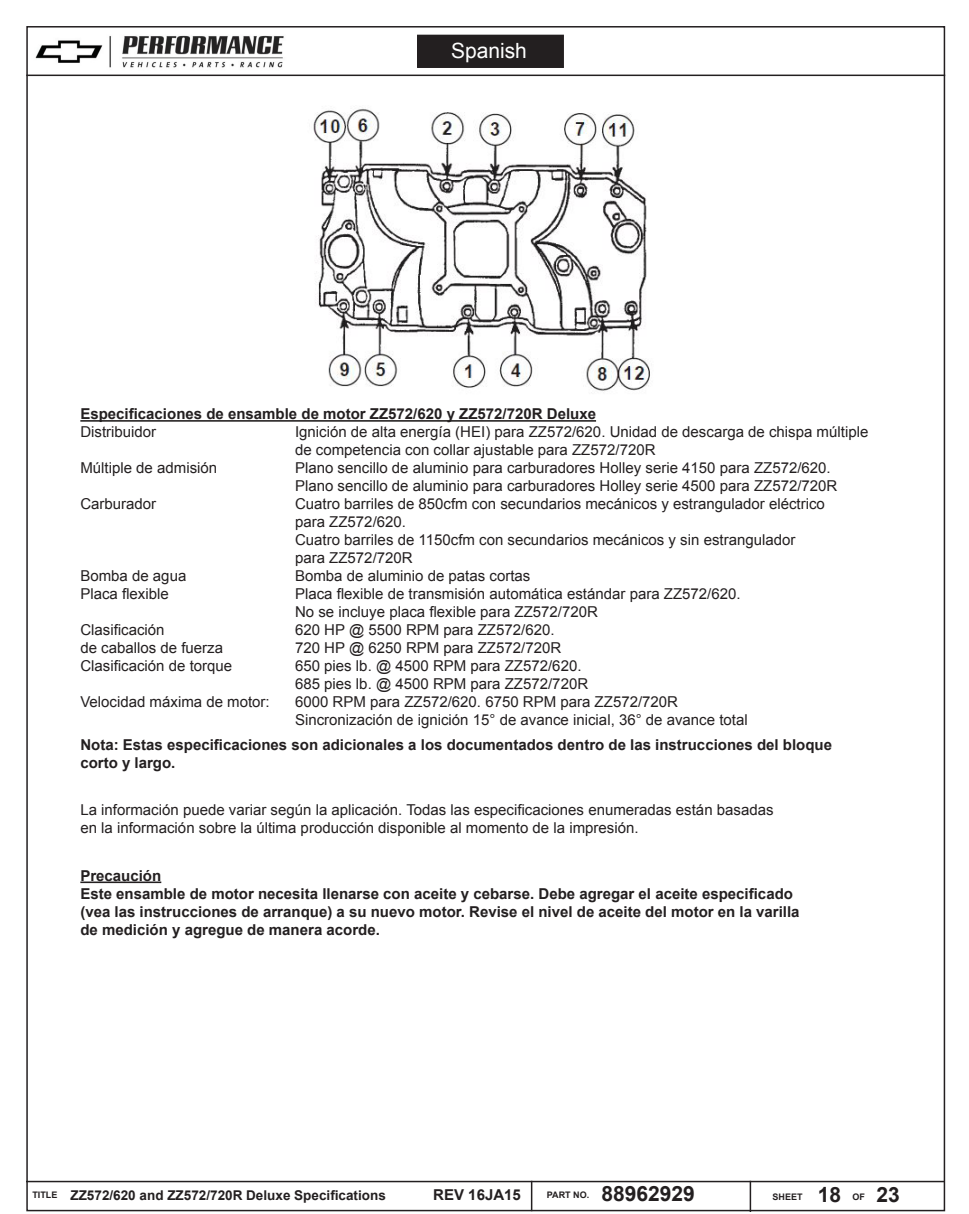
<style>
.page{position:relative;width:969px;height:1214px;background:#fff}
.page>*{position:absolute;margin:0;border:0;box-sizing:border-box;transform-origin:0 0}
.t1{font:700 21px "Arial";color:#231f20}
.t2{font:21px "Arial";color:#fff}
.para_text_italic{font:15px/18px "Arial";color:#231f20}
.para_text_italic-2{font:700 15px/18px "Arial";color:#231f20}
.t3{font:700 13.5px "Arial";color:#231f20}
.t4{font:700 9px "Arial";color:#231f20}
</style>
<div class="page">
<hr style="left:26px;top:1180px;width:918px;height:2px;background:#231f20">
<hr style="left:530px;top:1180px;width:2px;height:31px;background:#231f20">
<hr style="left:749px;top:1180px;width:1px;height:32px;background:#231f20">
<hr style="left:26px;top:75px;width:918px;height:1px;background:#231f20">
<img style="left:35px;top:35px;width:249px;height:33px">
<div style="left:417px;top:35px;width:146px;height:32px;background:#231f20"></div>
<div style="left:417px;top:35px;width:146px;height:33px;border:2px solid #231f20"></div>
<hr style="left:80px;top:420px;width:516px;height:2px;background:#231f20">
<hr style="left:80px;top:881px;width:81px;height:2px;background:#231f20">
<img style="left:313px;top:108px;width:337px;height:285px">
<h1 class="t2" style="left:451px;top:37px;width:77px">Spanish</h1>
<p class="para_text_italic-2" style="left:80px;top:405px;width:517px">Especificaciones de ensamble de motor ZZ572/620 y ZZ572/720R Deluxe</p>
<p class="para_text_italic" style="left:80px;top:423px;width:77px">Distribuidor</p>
<p class="para_text_italic" style="left:295px;top:423px;width:574px">Ignición de alta energía (HEI) para ZZ572/620. Unidad de descarga de chispa múltiple de competencia con collar ajustable para ZZ572/720R</p>
<p class="para_text_italic" style="left:80px;top:459px;width:138px">Múltiple de admisión</p>
<p class="para_text_italic" style="left:295px;top:459px;width:537px">Plano sencillo de aluminio para carburadores Holley serie 4150 para ZZ572/620.</p>
<p class="para_text_italic" style="left:295px;top:477px;width:543px">Plano sencillo de aluminio para carburadores Holley serie 4500 para ZZ572/720R</p>
<p class="para_text_italic" style="left:80px;top:495px;width:77px">Carburador</p>
<p class="para_text_italic" style="left:295px;top:495px;width:531px">Cuatro barriles de 850cfm con secundarios mecánicos y estrangulador eléctrico para ZZ572/620.</p>
<p class="para_text_italic" style="left:295px;top:531px;width:501px">Cuatro barriles de 1150cfm con secundarios mecánicos y sin estrangulador para ZZ572/720R</p>
<p class="para_text_italic" style="left:80px;top:567px;width:107px">Bomba de agua</p>
<p class="para_text_italic" style="left:295px;top:567px;width:237px">Bomba de aluminio de patas cortas</p>
<p class="para_text_italic" style="left:80px;top:585px;width:90px">Placa flexible</p>
<p class="para_text_italic" style="left:295px;top:585px;width:447px">Placa flexible de transmisión automática estándar para ZZ572/620.</p>
<p class="para_text_italic" style="left:295px;top:603px;width:304px">No se incluye placa flexible para ZZ572/720R</p>
<p class="para_text_italic" style="left:80px;top:621px;width:86px">Clasificación</p>
<p class="para_text_italic" style="left:295px;top:621px;width:261px">620 HP @ 5500 RPM para ZZ572/620.</p>
<p class="para_text_italic" style="left:80px;top:639px;width:144px">de caballos de fuerza</p>
<p class="para_text_italic" style="left:295px;top:639px;width:267px">720 HP @ 6250 RPM para ZZ572/720R</p>
<p class="para_text_italic" style="left:80px;top:657px;width:153px">Clasificación de torque</p>
<p class="para_text_italic" style="left:295px;top:657px;width:288px">650 pies lb. @ 4500 RPM para ZZ572/620.</p>
<p class="para_text_italic" style="left:295px;top:675px;width:294px">685 pies lb. @ 4500 RPM para ZZ572/720R</p>
<p class="para_text_italic" style="left:80px;top:693px;width:191px">Velocidad máxima de motor:</p>
<p class="para_text_italic" style="left:295px;top:693px;width:384px">6000 RPM para ZZ572/620. 6750 RPM para ZZ572/720R</p>
<p class="para_text_italic" style="left:295px;top:711px;width:454px">Sincronización de ignición 15° de avance inicial, 36° de avance total</p>
<p class="para_text_italic-2" style="left:80px;top:736px;width:753px">Nota: Estas especificaciones son adicionales a los documentados dentro de las instrucciones del bloque corto y largo.</p>
<p class="para_text_italic" style="left:80px;top:801px;width:694px">La información puede variar según la aplicación. Todas las especificaciones enumeradas están basadas en la información sobre la última producción disponible al momento de la impresión.</p>
<p class="para_text_italic-2" style="left:80px;top:867px;width:720px">Precaución<br>Este ensamble de motor necesita llenarse con aceite y cebarse. Debe agregar el aceite especificado (vea las instrucciones de arranque) a su nuevo motor. Revise el nivel de aceite del motor en la varilla de medición y agregue de manera acorde.</p>
<p class="t3" style="left:32px;top:1186px;width:355px"><sup>TITLE</sup> ZZ572/620 and ZZ572/720R Deluxe Specifications</p>
<p class="para_text_italic-2" style="left:433px;top:1186px;width:89px">REV 16JA15</p>
<p class="t4" style="left:546px;top:1188px;width:44px">PART NO.</p>
<h1 class="t1" style="left:601px;top:1179px;width:95px">88962929</h1>
<p class="t4" style="left:772px;top:1191px;width:32px">SHEET</p>
<p class="t4" style="left:852px;top:1191px;width:14px">OF</p>
<h1 class="t1" style="left:817px;top:1181px;width:25px">18</h1>
<h1 class="t1" style="left:876px;top:1181px;width:25px">23</h1>
</div>
